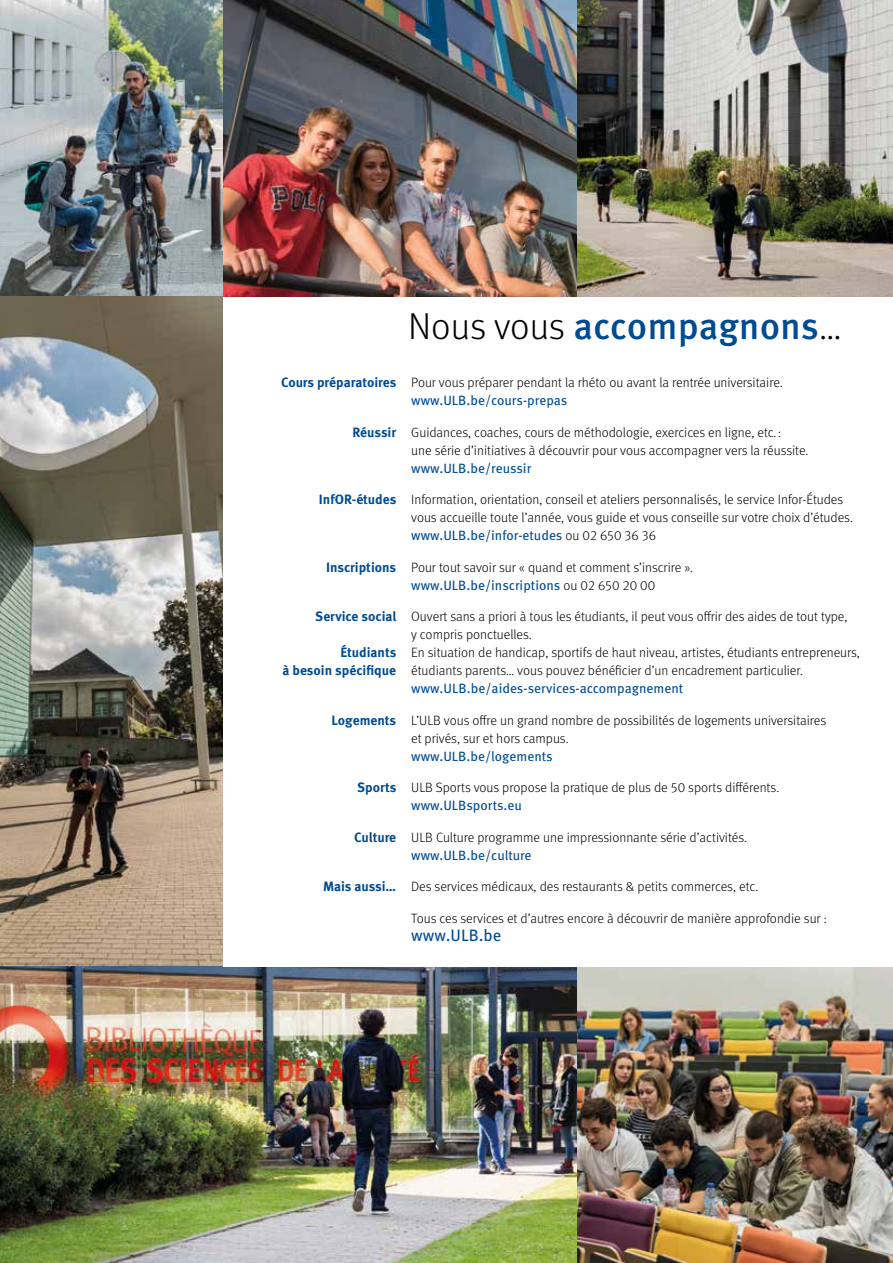
<style>
.page{position:relative;width:893px;height:1263px;background:#fff}
.page>*{position:absolute;margin:0;border:0;box-sizing:border-box;transform-origin:0 0}
.t1{font:500 37.5px "Meta OT";color:#004b93}
.t2{font:16.5px "Meta OT";color:#004b93}
.t3{font:300 13.5px/18px "Meta OT";color:#000}
.t4{font:13.5px "Meta OT";color:#004b93}
.s1{font-weight:300;color:#000}
.s2{font-weight:700;color:#004b93}
.s3{font-weight:400;color:#004b93}
</style>
<div class="page">
<img style="left:0;top:0;width:224px;height:296px">
<img style="left:0;top:296px;width:224px;height:670px">
<img style="left:0;top:966px;width:577px;height:297px">
<img style="left:224px;top:0;width:353px;height:297px">
<img style="left:577px;top:0;width:316px;height:297px">
<img style="left:577px;top:967px;width:316px;height:296px">
<h1 class="t1" style="left:408px;top:303px;width:435px"><span class="s1">Nous vous</span> accompagnons<span class="s1">…</span></h1>
<p class="t3" style="left:411px;top:374px;width:373px;text-indent:-130px"><span class="s2">Cours préparatoires</span> Pour vous préparer pendant la rhéto ou avant la rentrée universitaire. <span class="s3">www.ULB.be/cours-prepas</span></p>
<p class="t3" style="left:411px;top:423px;width:399px;text-indent:-59px"><span class="s2">Réussir</span> Guidances, coaches, cours de méthodologie, exercices en ligne, etc. :<br>une série d’initiatives à découvrir pour vous accompagner vers la réussite.</p>
<p class="t4" style="left:411px;top:460px;width:122px">www.ULB.be/reussir</p>
<p class="t3" style="left:411px;top:491px;width:443px;text-indent:-92px"><span class="s2">InfOR-études</span> Information, orientation, conseil et ateliers personnalisés, le service Infor-Études vous accueille toute l’année, vous guide et vous conseille sur votre choix d’études. <span class="s3">www.ULB.be/infor-etudes</span> ou 02 650 36 36</p>
<p class="t3" style="left:411px;top:558px;width:283px;text-indent:-85px"><span class="s2">Inscriptions</span> Pour tout savoir sur « quand et comment s’inscrire ». <span class="s3">www.ULB.be/inscriptions</span> ou 02 650 20 00</p>
<p class="t3" style="left:315px;top:608px;width:534px"><span class="s2">Service social</span> Ouvert sans a priori à tous les étudiants, il peut vous offrir des aides de tout type,</p>
<p class="t3" style="left:411px;top:626px;width:122px">y compris ponctuelles.</p>
<p class="t3" style="left:340px;top:644px;width:521px"><span class="s2">Étudiants</span> En situation de handicap, sportifs de haut niveau, artistes, étudiants entrepreneurs,</p>
<p class="t3" style="left:282px;top:662px;width:522px"><span class="s2">à besoin spécifique</span> étudiants parents… vous pouvez bénéficier d’un encadrement particulier.</p>
<p class="t4" style="left:411px;top:680px;width:274px">www.ULB.be/aides-services-accompagnement</p>
<p class="t3" style="left:411px;top:711px;width:416px;text-indent:-80px"><span class="s2">Logements</span> L’ULB vous offre un grand nombre de possibilités de logements universitaires et privés, sur et hors campus.</p>
<p class="t4" style="left:411px;top:748px;width:143px">www.ULB.be/logements</p>
<p class="t3" style="left:411px;top:779px;width:370px;text-indent:-54px"><span class="s2">Sports</span> ULB Sports vous propose la pratique de plus de 50 sports différents. <span class="s3">www.ULBsports.eu</span></p>
<p class="t3" style="left:411px;top:828px;width:337px;text-indent:-57px"><span class="s2">Culture</span> ULB Culture programme une impressionnante série d’activités. <span class="s3">www.ULB.be/culture</span></p>
<p class="t3" style="left:323px;top:878px;width:437px"><span class="s2">Mais aussi…</span> Des services médicaux, des restaurants &amp; petits commerces, etc.</p>
<p class="t3" style="left:411px;top:909px;width:417px">Tous ces services et d’autres encore à découvrir de manière approfondie sur :</p>
<p class="t2" style="left:411px;top:925px;width:92px">www.ULB.be</p>
</div>
